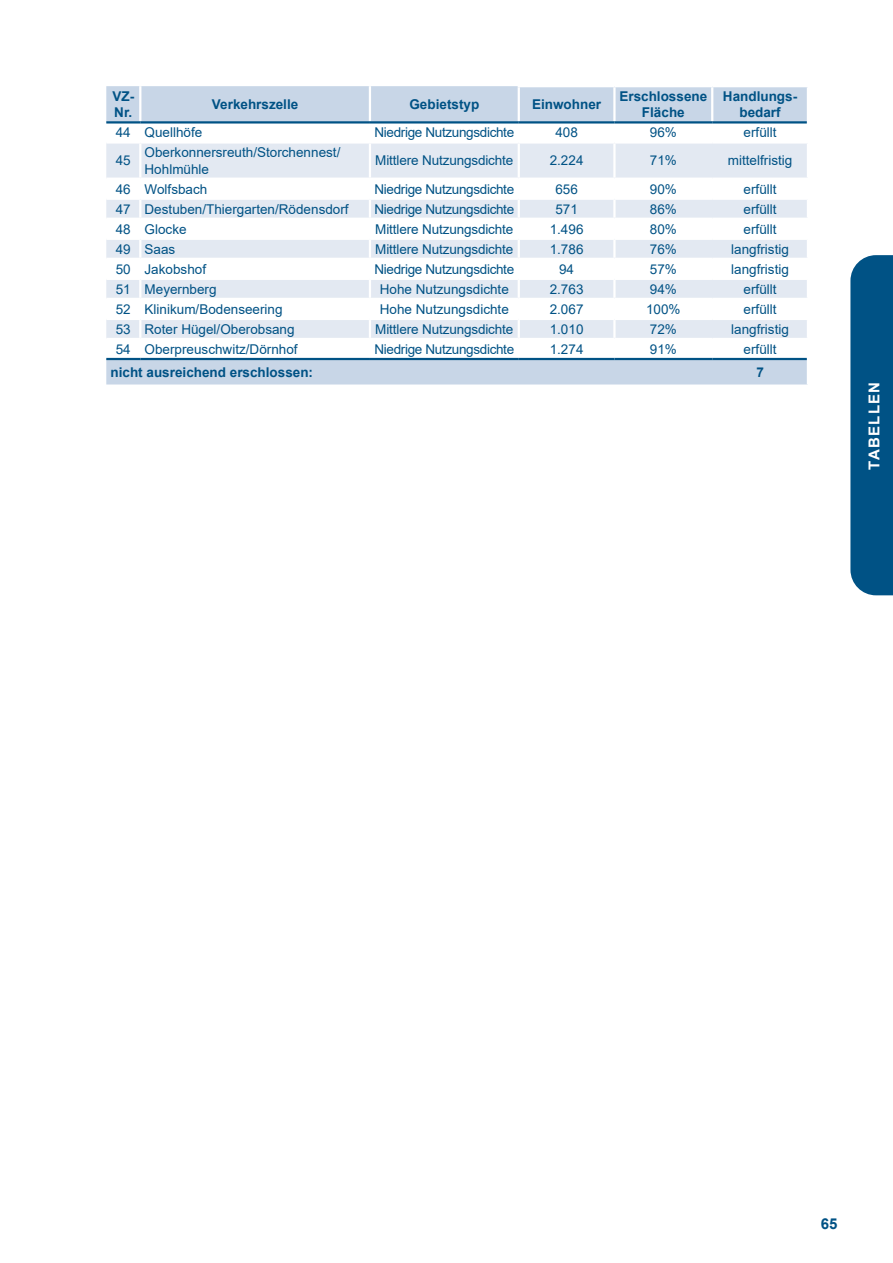
<style>
.page{position:relative;width:893px;height:1263px;background:#fff}
.page>*{position:absolute;margin:0;border:0;box-sizing:border-box;transform-origin:0 0}
.t1{font:700 15px "Arial";color:#fff}
.t2{font:700 15px "Arial";color:#005285}
.t3{font:13.5px/16.2px "Arial";color:#005285}
.t4{font:13.5px "Arial";letter-spacing:-.025em;color:#005285}
.t5{font:700 13.5px/16.2px "Arial";color:#005285;text-align:center}
</style>
<div class="page">
<div style="left:850px;top:255px;width:43px;height:340px;background:#005285"></div>
<div style="left:106px;top:144px;width:701px;height:34px;background:#e3e9f2"></div>
<hr style="left:139px;top:144px;width:2px;height:34px;background:#fff">
<hr style="left:369px;top:144px;width:2px;height:34px;background:#fff">
<hr style="left:518px;top:144px;width:2px;height:34px;background:#fff">
<hr style="left:613px;top:144px;width:3px;height:34px;background:#fff">
<div style="left:106px;top:86px;width:702px;height:35px;background:#c8d6e7"></div>
<svg style="left:106px;top:200px;width:701px;height:184px"></svg>
<hr style="left:106px;top:121px;width:34px;height:3px;background:#005285">
<hr style="left:140px;top:121px;width:230px;height:3px;background:#005285">
<hr style="left:370px;top:121px;width:149px;height:3px;background:#005285">
<hr style="left:519px;top:121px;width:95px;height:3px;background:#005285">
<hr style="left:614px;top:121px;width:98px;height:3px;background:#005285">
<hr style="left:712px;top:121px;width:95px;height:3px;background:#005285">
<hr style="left:106px;top:358px;width:34px;height:2px;background:#005285">
<hr style="left:140px;top:358px;width:230px;height:2px;background:#005285">
<hr style="left:370px;top:358px;width:149px;height:2px;background:#005285">
<hr style="left:519px;top:358px;width:95px;height:2px;background:#005285">
<hr style="left:614px;top:358px;width:98px;height:2px;background:#005285">
<hr style="left:712px;top:358px;width:95px;height:2px;background:#005285">
<p class="t5" style="left:112px;top:88px;width:23px;text-align:left">VZ-<br>Nr.</p>
<p class="t5" style="left:212px;top:97px;width:88px">Verkehrszelle</p>
<p class="t5" style="left:409px;top:97px;width:71px">Gebietstyp</p>
<p class="t5" style="left:532px;top:97px;width:71px">Einwohner</p>
<p class="t5" style="left:619px;top:88px;width:89px">Erschlossene<br>Fläche</p>
<p class="t5" style="left:723px;top:88px;width:76px">Handlungs&shy;bedarf</p>
<p class="t3" style="left:116px;top:124px;width:17px">44</p>
<p class="t3" style="left:145px;top:124px;width:59px">Quellhöfe</p>
<p class="t4" style="left:375px;top:123px;width:141px">Niedrige Nutzungsdichte</p>
<p class="t3" style="left:555px;top:124px;width:24px">408</p>
<p class="t3" style="left:650px;top:124px;width:29px">96%</p>
<p class="t3" style="left:744px;top:124px;width:35px">erfüllt</p>
<p class="t3" style="left:116px;top:153px;width:17px">45</p>
<p class="t3" style="left:145px;top:144px;width:197px">Oberkonnersreuth/Storchennest/<br>Hohlmühle</p>
<p class="t3" style="left:375px;top:153px;width:140px">Mittlere Nutzungsdichte</p>
<p class="t3" style="left:550px;top:153px;width:35px">2.224</p>
<p class="t3" style="left:650px;top:153px;width:29px">71%</p>
<p class="t3" style="left:728px;top:153px;width:66px">mittelfristig</p>
<p class="t3" style="left:116px;top:181px;width:17px">46</p>
<p class="t3" style="left:145px;top:181px;width:64px">Wolfsbach</p>
<p class="t4" style="left:375px;top:180px;width:141px">Niedrige Nutzungsdichte</p>
<p class="t3" style="left:555px;top:181px;width:24px">656</p>
<p class="t3" style="left:650px;top:181px;width:29px">90%</p>
<p class="t3" style="left:744px;top:181px;width:35px">erfüllt</p>
<p class="t3" style="left:116px;top:201px;width:17px">47</p>
<p class="t3" style="left:145px;top:201px;width:206px">Destuben/Thiergarten/Rödensdorf</p>
<p class="t4" style="left:375px;top:200px;width:141px">Niedrige Nutzungsdichte</p>
<p class="t3" style="left:555px;top:201px;width:24px">571</p>
<p class="t3" style="left:650px;top:201px;width:29px">86%</p>
<p class="t3" style="left:744px;top:201px;width:35px">erfüllt</p>
<p class="t3" style="left:116px;top:221px;width:17px">48</p>
<p class="t3" style="left:145px;top:221px;width:44px">Glocke</p>
<p class="t3" style="left:375px;top:221px;width:140px">Mittlere Nutzungsdichte</p>
<p class="t3" style="left:550px;top:221px;width:35px">1.496</p>
<p class="t3" style="left:650px;top:221px;width:29px">80%</p>
<p class="t3" style="left:744px;top:221px;width:35px">erfüllt</p>
<p class="t3" style="left:116px;top:241px;width:17px">49</p>
<p class="t3" style="left:145px;top:241px;width:32px">Saas</p>
<p class="t3" style="left:375px;top:241px;width:140px">Mittlere Nutzungsdichte</p>
<p class="t3" style="left:550px;top:241px;width:35px">1.786</p>
<p class="t3" style="left:650px;top:241px;width:29px">76%</p>
<p class="t3" style="left:731px;top:241px;width:59px">langfristig</p>
<p class="t3" style="left:116px;top:261px;width:17px">50</p>
<p class="t3" style="left:145px;top:261px;width:63px">Jakobshof</p>
<p class="t4" style="left:375px;top:260px;width:141px">Niedrige Nutzungsdichte</p>
<p class="t3" style="left:559px;top:261px;width:17px">94</p>
<p class="t3" style="left:650px;top:261px;width:29px">57%</p>
<p class="t3" style="left:731px;top:261px;width:59px">langfristig</p>
<p class="t3" style="left:116px;top:281px;width:17px">51</p>
<p class="t3" style="left:145px;top:281px;width:74px">Meyernberg</p>
<p class="t3" style="left:380px;top:281px;width:131px">Hohe Nutzungsdichte</p>
<p class="t3" style="left:550px;top:281px;width:35px">2.763</p>
<p class="t3" style="left:650px;top:281px;width:29px">94%</p>
<p class="t3" style="left:744px;top:281px;width:35px">erfüllt</p>
<p class="t3" style="left:116px;top:301px;width:17px">52</p>
<p class="t3" style="left:145px;top:301px;width:140px">Klinikum/Bodenseering</p>
<p class="t3" style="left:380px;top:301px;width:131px">Hohe Nutzungsdichte</p>
<p class="t3" style="left:550px;top:301px;width:35px">2.067</p>
<p class="t3" style="left:646px;top:301px;width:36px">100%</p>
<p class="t3" style="left:744px;top:301px;width:35px">erfüllt</p>
<p class="t3" style="left:116px;top:321px;width:17px">53</p>
<p class="t3" style="left:145px;top:321px;width:152px">Roter Hügel/Oberobsang</p>
<p class="t3" style="left:375px;top:321px;width:140px">Mittlere Nutzungsdichte</p>
<p class="t3" style="left:550px;top:321px;width:35px">1.010</p>
<p class="t3" style="left:650px;top:321px;width:29px">72%</p>
<p class="t3" style="left:731px;top:321px;width:59px">langfristig</p>
<p class="t3" style="left:116px;top:341px;width:17px">54</p>
<p class="t3" style="left:145px;top:341px;width:155px">Oberpreuschwitz/Dörnhof</p>
<p class="t4" style="left:375px;top:340px;width:141px">Niedrige Nutzungsdichte</p>
<p class="t3" style="left:550px;top:341px;width:35px">1.274</p>
<p class="t3" style="left:650px;top:341px;width:29px">91%</p>
<p class="t3" style="left:744px;top:341px;width:35px">erfüllt</p>
<p class="t5" style="left:111px;top:364px;width:204px">nicht ausreichend erschlossen:</p>
<p class="t5" style="left:756px;top:364px;width:9px">7</p>
<p class="t1" style="left:863px;top:470px;width:88px;rotate:-90deg">Tabellen</p>
<p class="t2" style="left:821px;top:1213px;width:18px">65</p>
</div>
